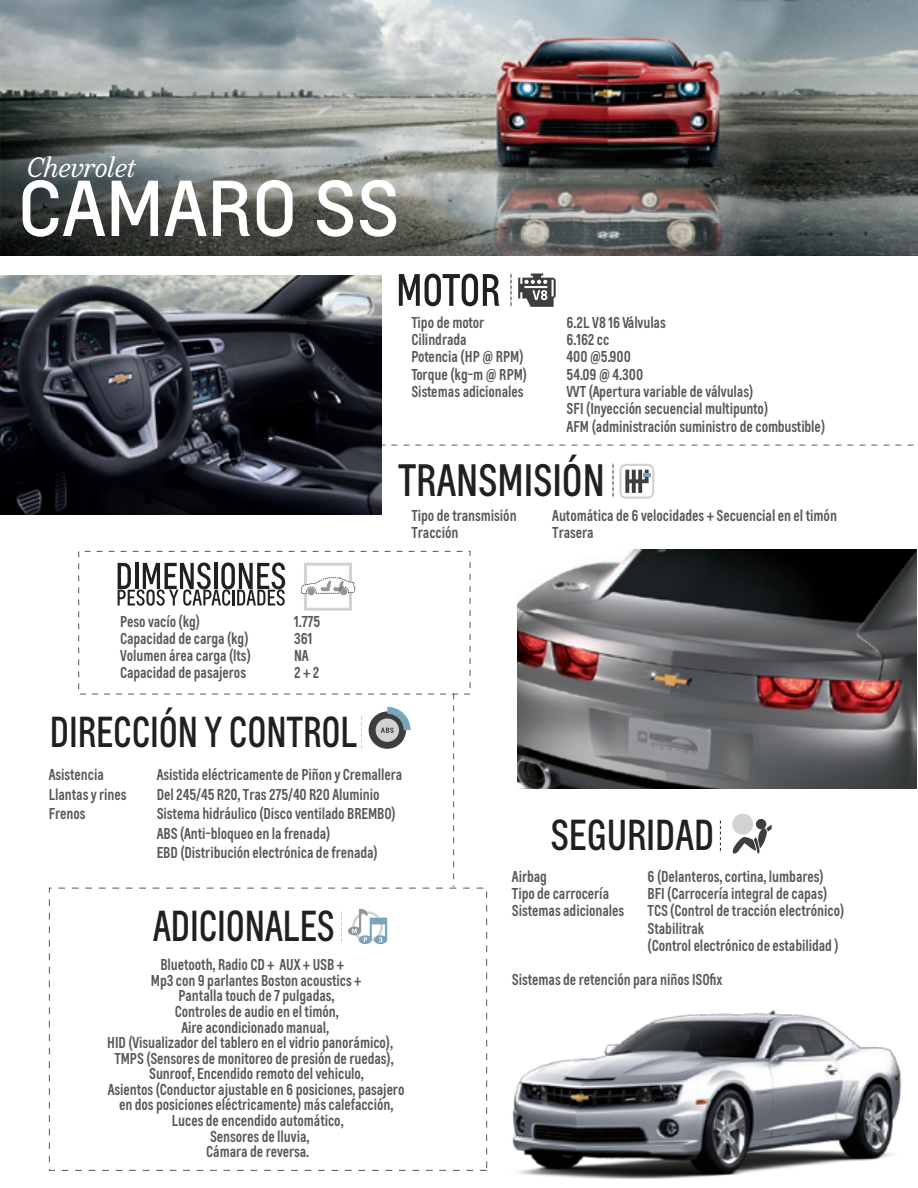
<style>
.page{position:relative;width:918px;height:1188px;background:#fff}
.page>*{position:absolute;margin:0;border:0;box-sizing:border-box;transform-origin:0 0}
.t1{font:73.8px "Louis";color:#fff}
.t2{font:condensed 42.3px "Louis";letter-spacing:-.005em;color:#231f20}
.t3{font:condensed 40.35px "Louis";color:#231f20;scale:.96 1}
.t4{font:condensed 40.35px "Louis";color:#231f20}
.t5{font:italic 26.1px "Durant";letter-spacing:-.01em;color:#fff}
.t6{font:600 condensed 14.7px/17.2px "Louis";letter-spacing:-.005em;color:#57585a}
</style>
<div class="page">
<img style="left:0;top:0;width:918px;height:255px">
<img style="left:518px;top:550px;width:399px;height:239px">
<div style="left:49px;top:888px;width:438px;height:283px;border:1px dashed #57585a"></div>
<svg style="left:453px;top:693px;width:1px;height:194px"></svg>
<svg style="left:382px;top:445px;width:532px;height:1px"></svg>
<img style="left:512px;top:1010px;width:390px;height:169px">
<img style="left:0;top:275px;width:382px;height:239px">
<svg style="left:518px;top:274px;width:38px;height:33px"></svg>
<svg style="left:510px;top:273px;width:2px;height:34px"></svg>
<svg style="left:399px;top:274px;width:100px;height:32px"></svg>
<svg style="left:612px;top:463px;width:42px;height:36px"></svg>
<svg style="left:118px;top:563px;width:167px;height:43px"></svg>
<svg style="left:301px;top:563px;width:54px;height:48px"></svg>
<svg style="left:361px;top:716px;width:1px;height:33px"></svg>
<div style="left:369px;top:711px;width:37px;height:38px;background:#3e3e3f;border-radius:50%"></div>
<div style="left:376px;top:718px;width:23px;height:24px;background:#d1d2d4;border-radius:50%"></div>
<svg style="left:381px;top:707px;width:30px;height:26px"></svg>
<svg style="left:720px;top:819px;width:1px;height:32px"></svg>
<div style="left:732px;top:814px;width:21px;height:21px;background:#d1d2d4;border-radius:50%"></div>
<svg style="left:732px;top:819px;width:40px;height:35px"></svg>
<svg style="left:348px;top:909px;width:39px;height:35px"></svg>
<svg style="left:341px;top:911px;width:1px;height:31px"></svg>
<h3 class="t5" style="left:26px;top:150px;width:110px">Chevrolet</h3>
<h1 class="t1" style="left:18px;top:161px;width:383px">CAMARO SS</h1>
<p class="t6" style="left:411px;top:314px;width:117px">Tipo de motor<br>Cilindrada<br>Potencia (HP @ RPM)<br>Torque (kg-m @ RPM)<br>Sistemas adicionales</p>
<p class="t6" style="left:567px;top:314px;width:260px">6.2L V8 16 Válvulas<br>6.162 cc<br>400 @5.900<br>54.09 @ 4.300<br>VVT (Apertura variable de válvulas)<br>SFI (Inyección secuencial multipunto)<br>AFM (administración suministro de combustible)</p>
<h2 class="t2" style="left:398px;top:453px;width:208px">TRANSMISIÓN</h2>
<p class="t6" style="left:411px;top:507px;width:107px">Tipo de transmisión<br>Tracción</p>
<p class="t6" style="left:552px;top:507px;width:286px">Automática de 6 velocidades + Secuencial en el timón<br>Trasera</p>
<p class="t6" style="left:120px;top:612px;width:132px">Peso vacío (kg)<br>Capacidad de carga (kg)<br>Volumen área carga (lts)<br>Capacidad de pasajeros</p>
<p class="t6" style="left:294px;top:612px;width:28px">1.775<br>361<br>NA<br>2 + 2</p>
<h3 class="t3" style="left:50px;top:706px;width:322px">DIRECCIÓN Y CONTROL</h3>
<p class="t6" style="left:49px;top:765px;width:80px;line-height:19.5px">Asistencia<br>Llantas y rines<br>Frenos</p>
<p class="t6" style="left:157px;top:765px;width:247px;line-height:19.5px">Asistida eléctricamente de Piñon y Cremallera Del 245/45 R20, Tras 275/40 R20 Aluminio Sistema hidráulico (Disco ventilado BREMBO)<br>ABS (Anti-bloqueo en la frenada)<br>EBD (Distribución electrónica de frenada)</p>
<h3 class="t3" style="left:153px;top:900px;width:191px">ADICIONALES</h3>
<h3 class="t4" style="left:551px;top:809px;width:165px">SEGURIDAD</h3>
<p class="t6" style="left:512px;top:868px;width:114px">Airbag<br>Tipo de carrocería<br>Sistemas adicionales</p>
<p class="t6" style="left:648px;top:868px;width:198px">6 (Delanteros, cortina, lumbares)<br>BFI (Carrocería integral de capas)<br>TCS (Control de tracción electrónico)<br>Stabilitrak<br>(Control electrónico de estabilidad )</p>
<p class="t6" style="left:160px;top:956px;width:185px">Bluetooth, Radio CD + AUX + USB +</p>
<p class="t6" style="left:151px;top:972px;width:212px">Mp3 con 9 parlantes Boston acoustics +</p>
<p class="t6" style="left:178px;top:987px;width:158px">Pantalla touch de 7 pulgadas,</p>
<p class="t6" style="left:175px;top:1003px;width:165px">Controles de audio en el timón,</p>
<p class="t6" style="left:181px;top:1018px;width:149px">Aire acondicionado manual,</p>
<p class="t6" style="left:107px;top:1034px;width:287px">HID (Visualizador del tablero en el vidrio panorámico),</p>
<p class="t6" style="left:114px;top:1050px;width:281px">TMPS (Sensores de monitoreo de presión de ruedas),</p>
<p class="t6" style="left:149px;top:1065px;width:216px">Sunroof, Encendido remoto del vehiculo,</p>
<p class="t6" style="left:108px;top:1081px;width:298px">Asientos (Conductor ajustable en 6 posiciones, pasajero</p>
<p class="t6" style="left:119px;top:1096px;width:276px">en dos posiciones eléctricamente) más calefacción,</p>
<p class="t6" style="left:172px;top:1112px;width:173px">Luces de encendido automático,</p>
<p class="t6" style="left:210px;top:1127px;width:101px">Sensores de lluvia,</p>
<p class="t6" style="left:206px;top:1143px;width:105px">Cámara de reversa.</p>
<p class="t6" style="left:512px;top:971px;width:212px">Sistemas de retención para niños ISOfix</p>
</div>
